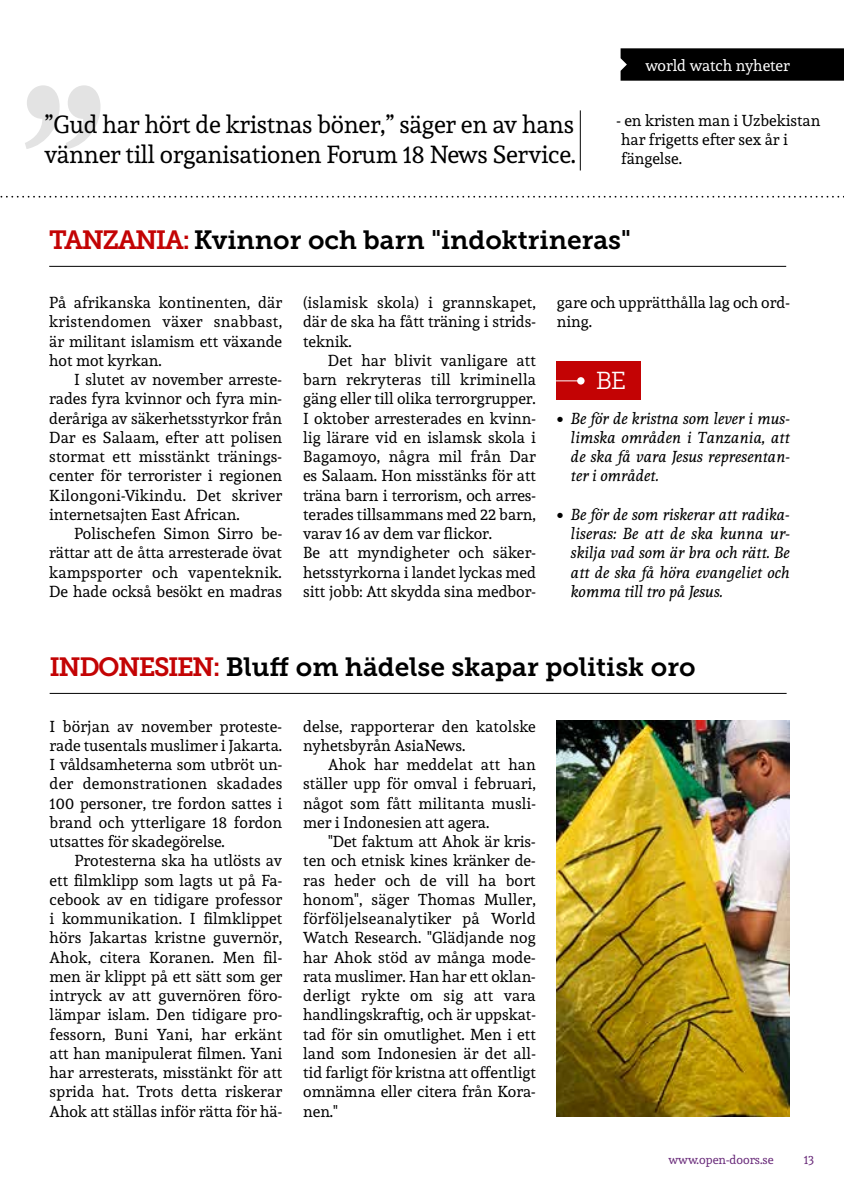
<style>
.page{position:relative;width:844px;height:1191px;background:#fff}
.page>*{position:absolute;margin:0;border:0;box-sizing:border-box;transform-origin:0 0}
.t1{font:26.25px "Museo Slab 700";color:#000}
.t2{font:24.5px/29.8px "Andada";letter-spacing:-.01em;color:#000}
.t3{font:24.5px "Museo Slab 300";color:#fff}
.t4{font:15.75px/19.2px "Andada";color:#000;text-align:justify}
.t5{font:italic 15.75px/19.2px "Andada";color:#000;text-align:justify}
.t6{font:15.75px "Andada";color:#fff}
.t7{font:12.25px "Andada";color:#682979}
.s1{color:#c30304}
.s2{font-family:"Museo Slab 700";font-style:normal}
</style>
<div class="page">
<svg style="left:0;top:196px;width:844px;height:2px"></svg>
<svg style="left:620px;top:48px;width:223px;height:33px;background:#070707"></svg>
<svg style="left:25px;top:85px;width:75px;height:64px"></svg>
<hr style="left:579px;top:110px;width:1px;height:60px;background:#000">
<hr style="left:49px;top:266px;width:737px;height:1px;background:#000">
<hr style="left:50px;top:693px;width:736px;height:1px;background:#000">
<div style="left:556px;top:361px;width:84px;height:38px;background:#c30304"></div>
<svg style="left:556px;top:380px;width:21px;height:1px"></svg>
<div style="left:577px;top:377px;width:7px;height:7px;background:#fff;border-radius:50%"></div>
<img style="left:556px;top:721px;width:233px;height:395px">
<p class="t6" style="left:645px;top:55px;width:146px">world watch nyheter</p>
<h2 class="t2" style="left:45px;top:109px;width:533px">”Gud har hört de kristnas böner,” säger en av hans vänner till organisationen Forum 18 News Service.</h2>
<p class="t4" style="left:621px;top:110px;width:201px;text-align:left;text-indent:-5px">- en kristen man i Uzbekistan har frigetts efter sex år i fängelse.</p>
<h1 class="t1" style="left:49px;top:225px;width:583px"><span class="s1">TANZANIA:</span>Kvinnor och barn "indoktrineras"</h1>
<p class="t4" style="left:49px;top:293px;width:234px">På afrikanska kontinenten, där kristendomen växer snabbast, är militant islamism ett växande hot mot kyrkan.</p>
<p class="t4" style="left:49px;top:370px;width:234px;text-indent:25px">I slutet av november arreste&shy;rades fyra kvinnor och fyra min&shy;deråriga av säkerhetsstyrkor från Dar es Salaam, efter att polisen stormat ett misstänkt tränings&shy;center för terrorister i regionen Kilongoni-Vikindu. Det skriver internetsajten East African.</p>
<p class="t4" style="left:49px;top:524px;width:234px;text-indent:25px">Polischefen Simon Sirro be&shy;rättar att de åtta arresterade övat kampsporter och vapenteknik.<br>De hade också besökt en madras</p>
<p class="t4" style="left:303px;top:293px;width:234px">(islamisk skola) i grannskapet, där de ska ha fått träning i strids&shy;teknik.</p>
<p class="t4" style="left:303px;top:350px;width:234px;text-align:left;text-indent:25px">Det har blivit vanligare att barn rekryteras till kriminella gäng eller till olika terrorgrupper.<br>I oktober arresterades en kvinn&shy;lig lärare vid en islamsk skola i<br>Bagamoyo, några mil från Dar es Salaam. Hon misstänks för att träna barn i terrorism, och arres&shy;terades tillsammans med 22 barn, varav 16 av dem var flickor.<br>Be att myndigheter och säker&shy;hetsstyrkorna i landet lyckas med sitt jobb: Att skydda sina medbor-</p>
<p class="t4" style="left:557px;top:292px;width:234px">gare och upprätthålla lag och ord&shy;ning.</p>
<h2 class="t3" style="left:595px;top:368px;width:32px">BE</h2>
<p class="t5" style="left:571px;top:408px;width:220px;text-indent:-14px"><span class="s2">•</span> Be för de kristna som lever i mus&shy;limska områden i Tanzania, att de ska få vara Jesus representan&shy;ter i området.</p>
<p class="t5" style="left:571px;top:504px;width:220px;text-indent:-14px"><span class="s2">•</span> Be för de som riskerar att radika&shy;liseras: Be att de ska kunna ur&shy;skilja vad som är bra och rätt. Be att de ska få höra evangeliet och komma till tro på Jesus.</p>
<h1 class="t1" style="left:50px;top:652px;width:647px"><span class="s1">INDONESIEN:</span> Bluff om hädelse skapar politisk oro</h1>
<p class="t4" style="left:50px;top:716px;width:234px">I början av november proteste&shy;rade tusentals muslimer i Jakarta.<br>I våldsamheterna som utbröt un&shy;der demonstrationen skadades 100 personer, tre fordon sattes i brand och ytterligare 18 fordon utsattes för skadegörelse.</p>
<p class="t4" style="left:50px;top:851px;width:234px;text-indent:25px">Protesterna ska ha utlösts av ett filmklipp som lagts ut på Fa&shy;cebook av en tidigare professor i kommunikation. I filmklippet hörs Jakartas kristne guvernör, Ahok, citera Koranen. Men fil&shy;men är klippt på ett sätt som ger intryck av att guvernören föro&shy;lämpar islam. Den tidigare pro&shy;fessorn, Buni Yani, har erkänt att han manipulerat filmen. Yani har arresterats, misstänkt för att sprida hat. Trots detta riskerar Ahok att ställas inför rätta för hä-</p>
<p class="t4" style="left:303px;top:716px;width:234px">delse, rapporterar den katolske nyhetsbyrån AsiaNews.</p>
<p class="t4" style="left:303px;top:754px;width:234px;text-indent:25px">Ahok har meddelat att han ställer upp för omval i februari, något som fått militanta musli&shy;mer i Indonesien att agera.</p>
<p class="t4" style="left:303px;top:831px;width:234px;text-indent:25px">"Det faktum att Ahok är kris&shy;ten och etnisk kines kränker de&shy;ras heder och de vill ha bort honom", säger Thomas Muller, förföljelseanalytiker på World Watch Research. "Glädjande nog har Ahok stöd av många mode&shy;rata muslimer. Han har ett oklan&shy;derligt rykte om sig att vara handlingskraftig, och är uppskat&shy;tad för sin omutlighet. Men i ett land som Indonesien är det all&shy;tid farligt för kristna att offentligt omnämna eller citera från Kora&shy;nen."</p>
<p class="t7" style="left:668px;top:1151px;width:107px">www.open-doors.se</p>
<p class="t7" style="left:803px;top:1151px;width:12px">13</p>
</div>
